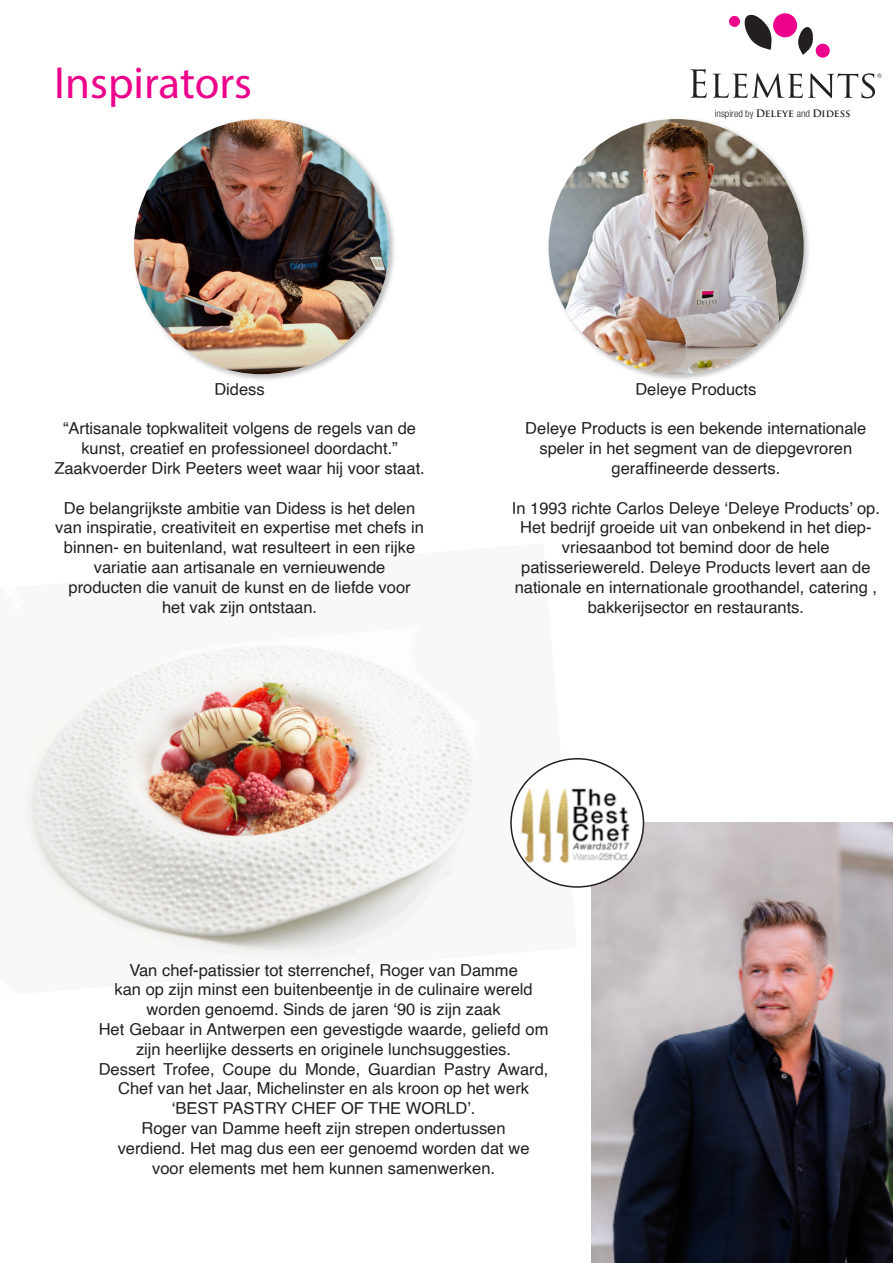
<style>
.page{position:relative;width:893px;height:1263px;background:#fff}
.page>*{position:absolute;margin:0;border:0;box-sizing:border-box;transform-origin:0 0}
.t1{font:45px "Myriad Pro";color:#ed028c}
.t2{font:16.5px/19.8px "Helvetica";color:#231f20;text-align:center}
.t3{font:300 condensed 10.05px "Helvetica Neue LT Std";color:#231f20}
.s1{font-family:"Trajan Pro";font-weight:700;font-stretch:normal}
</style>
<div class="page">
<img style="left:25px;top:646px;width:544px;height:313px">
<img style="left:592px;top:823px;width:301px;height:440px">
<div style="left:511px;top:759px;width:132px;height:128px;background:#fff;border-radius:50%"></div>
<img style="left:514px;top:774px;width:129px;height:97px">
<svg style="left:744px;top:13px;width:69px;height:42px"></svg>
<svg style="left:815px;top:43px;width:15px;height:15px"></svg>
<div style="left:729px;top:16px;width:11px;height:11px;background:#ed028c;border-radius:50%"></div>
<svg style="left:690px;top:69px;width:191px;height:29px"></svg>
<div style="left:131px;top:117px;width:266px;height:265px;background:#231f20;opacity:.3"></div>
<img style="left:134px;top:119px;width:255px;height:255px;border-radius:128px">
<div style="left:546px;top:117px;width:265px;height:265px;background:#231f20;opacity:.3"></div>
<img style="left:549px;top:119px;width:255px;height:255px;border-radius:128px">
<p class="t1" style="left:54px;top:55px;width:199px">Inspirators</p>
<p class="t3" style="left:715px;top:107px;width:137px">inspired by <span class="s1">Deleye</span> and <span class="s1">Didess</span></p>
<p class="t2" style="left:214px;top:379px;width:52px">Didess</p>
<p class="t2" style="left:63px;top:419px;width:355px">“Artisanale topkwaliteit volgens de regels van de kunst, creatief en professioneel doordacht.”</p>
<p class="t2" style="left:54px;top:459px;width:372px">Zaakvoerder Dirk Peeters weet waar hij voor staat.</p>
<p class="t2" style="left:55px;top:498px;width:370px">De belangrijkste ambitie van Didess is het delen van inspiratie, creativiteit en expertise met chefs in binnen- en buitenland, wat resulteert in een rijke variatie aan artisanale en vernieuwende</p>
<p class="t2" style="left:69px;top:577px;width:344px">producten die vanuit de kunst en de liefde voor</p>
<p class="t2" style="left:162px;top:597px;width:157px">het vak zijn ontstaan.</p>
<p class="t2" style="left:635px;top:379px;width:123px">Deleye Products</p>
<p class="t2" style="left:525px;top:419px;width:343px">Deleye Products is een bekende internationale speler in het segment van de diepgevroren</p>
<p class="t2" style="left:611px;top:459px;width:170px">geraffineerde desserts.</p>
<p class="t2" style="left:512px;top:498px;width:370px">In 1993 richte Carlos Deleye ‘Deleye Products’ op.<br>Het bedrijf groeide uit van onbekend in het diep&shy;vriesaanbod tot bemind door de hele</p>
<p class="t2" style="left:515px;top:558px;width:364px">patisseriewereld. Deleye Products levert aan de nationale en internationale groothandel, catering , bakkerijsector en restaurants.</p>
<p class="t2" style="left:129px;top:960px;width:390px">Van chef-patissier tot sterrenchef, Roger van Damme</p>
<p class="t2" style="left:114px;top:980px;width:420px">kan op zijn minst een buitenbeentje in de culinaire wereld</p>
<p class="t2" style="left:147px;top:1000px;width:355px">worden genoemd. Sinds de jaren ‘90 is zijn zaak</p>
<p class="t2" style="left:99px;top:1020px;width:451px">Het Gebaar in Antwerpen een gevestigde waarde, geliefd om zijn heerlijke desserts en originele lunchsuggesties.</p>
<p class="t2" style="left:99px;top:1059px;width:451px">Dessert Trofee, Coupe du Monde, Guardian Pastry Award,<br>Chef van het Jaar, Michelinster en als kroon op het werk</p>
<p class="t2" style="left:172px;top:1099px;width:305px">‘BEST PASTRY CHEF OF THE WORLD’.</p>
<p class="t2" style="left:142px;top:1119px;width:366px">Roger van Damme heeft zijn strepen ondertussen</p>
<p class="t2" style="left:118px;top:1138px;width:413px">verdiend. Het mag dus een eer genoemd worden dat we</p>
<p class="t2" style="left:152px;top:1158px;width:344px">voor elements met hem kunnen samenwerken.</p>
</div>
